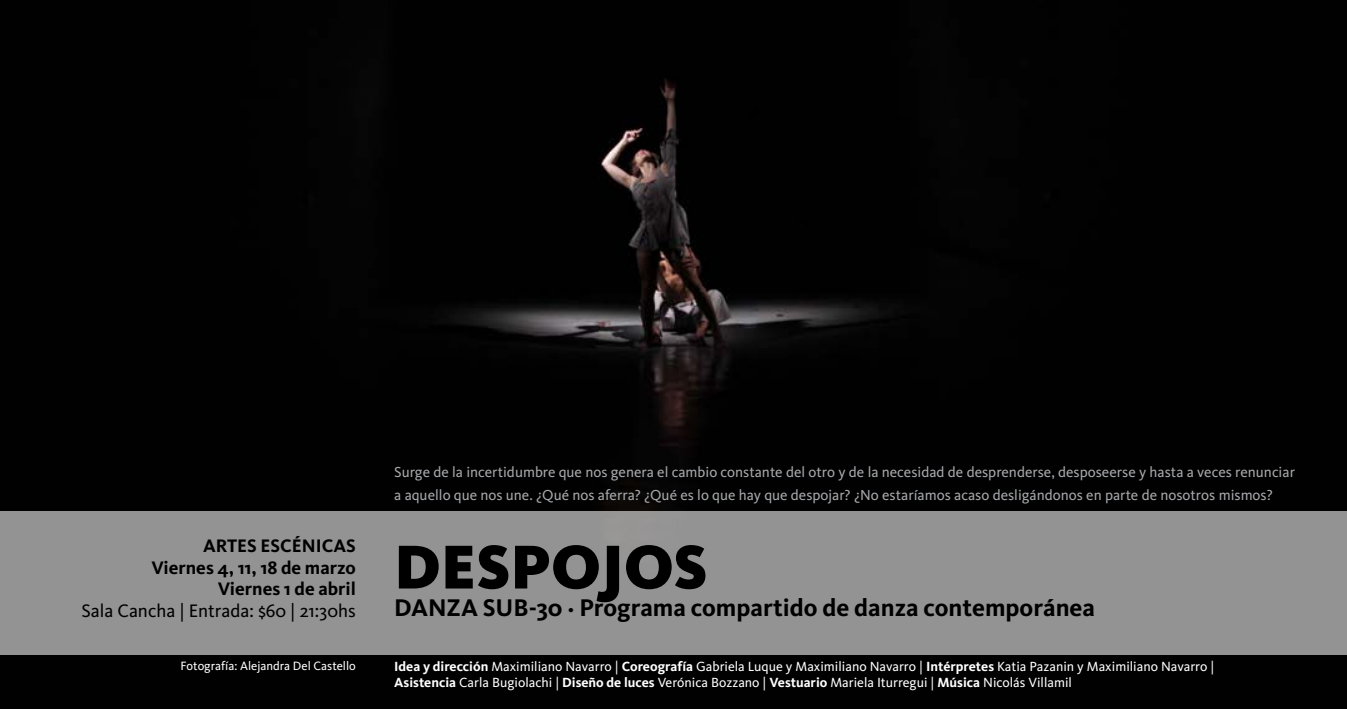
<style>
.page{position:relative;width:1347px;height:709px;background:#fff}
.page>*{position:absolute;margin:0;border:0;box-sizing:border-box;transform-origin:0 0}
.t1{font:900 64px "Kievit";color:#000}
.t2{font:700 25px "Kievit";color:#000}
.t3{font:700 18.75px/21.5px "Kievit";color:#000;text-align:right}
.t4{font:18.75px "Kievit";color:#000}
.t5{font:15px/22.5px "Kievit";color:#a7a9ac}
.t6{font:13.75px/16.2px "Kievit";color:#fff}
.t7{font:12.5px "Kievit";color:#fff}
.s1{font-weight:700}
</style>
<div class="page">
<div style="left:0;top:0;width:1346px;height:709px;background:#010101"></div>
<div style="left:0;top:511px;width:1346px;height:144px;background:#939393"></div>
<p class="t3" style="left:151px;top:535px;width:206px">ARTES ESCÉNICAS<br>Viernes 4, 11, 18 de marzo<br>Viernes 1 de abril</p>
<p class="t4" style="left:81px;top:600px;width:276px">Sala Cancha | Entrada: $60 | 21:30hs</p>
<p class="t7" style="left:181px;top:659px;width:177px">Fotografía: Alejandra Del Castello</p>
<p class="t5" style="left:394px;top:461px;width:902px">Surge de la incertidumbre que nos genera el cambio constante del otro y de la necesidad de desprenderse, desposeerse y hasta a veces renunciar a aquello que nos une. ¿Qué nos aferra? ¿Qué es lo que hay que despojar? ¿No estaríamos acaso desligándonos en parte de nosotros mismos?</p>
<h1 class="t1" style="left:394px;top:528px;width:315px">DESPOJOS</h1>
<h2 class="t2" style="left:394px;top:593px;width:702px">DANZA SUB-30 . Programa compartido de danza contemporánea</h2>
<p class="t6" style="left:394px;top:658px;width:821px"><span class="s1">Idea y dirección</span> Maximiliano Navarro | <span class="s1">Coreografía</span> Gabriela Luque y Maximiliano Navarro | <span class="s1">Intérpretes</span> Katia Pazanin y Maximiliano Navarro |<br><span class="s1">Asistencia</span> Carla Bugiolachi | <span class="s1">Diseño de luces</span> Verónica Bozzano | <span class="s1">Vestuario</span> Mariela Iturregui | <span class="s1">Música</span> Nicolás Villamil</p>
</div>
